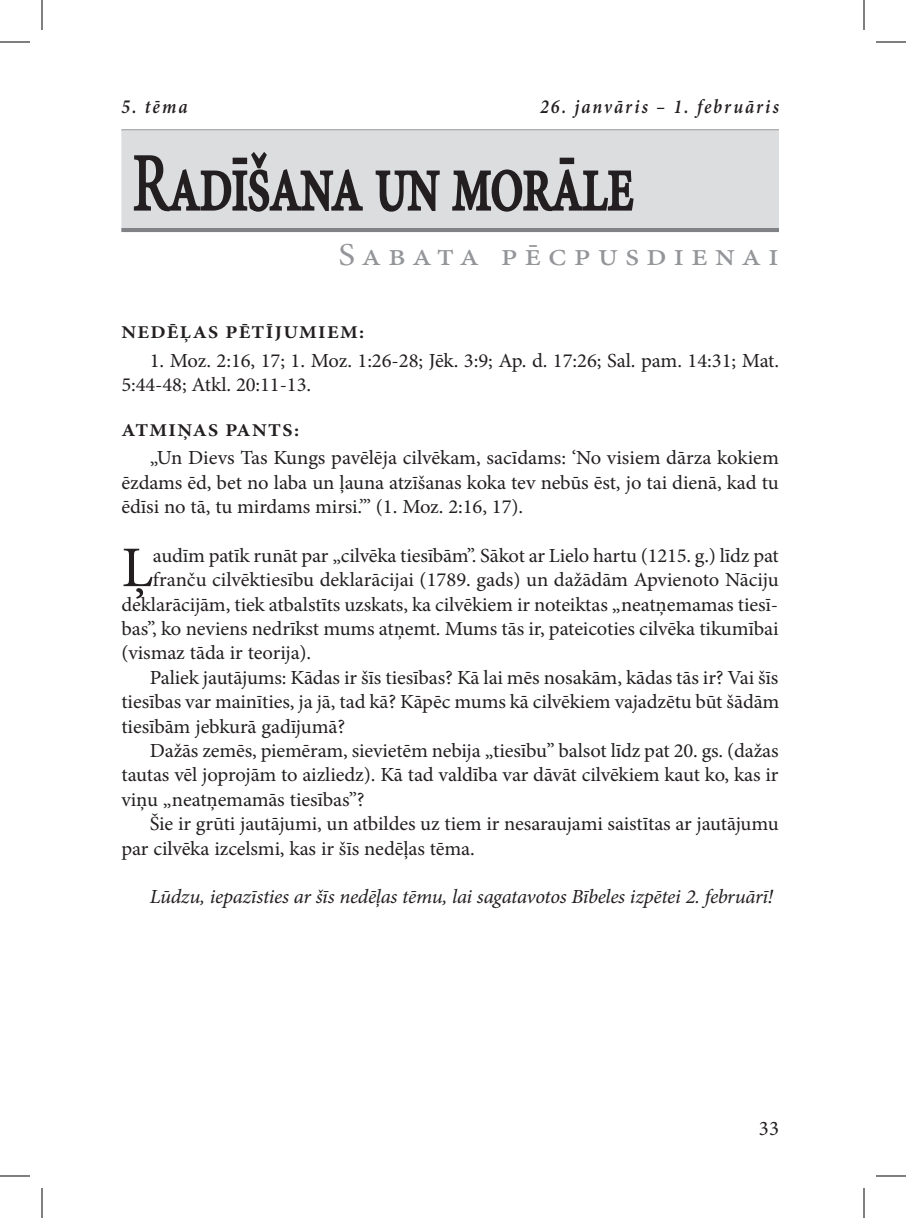
<style>
.page{position:relative;width:906px;height:1218px;background:#fff}
.page>*{position:absolute;margin:0;border:0;box-sizing:border-box;transform-origin:0 0}
.t1{font:82px "Minion Pro";letter-spacing:-.025em;color:#231f20;scale:.7 1}
.t2{font:57.6px "Minion Pro";color:#231f20}
.t3{font:32px "Minion Pro";letter-spacing:.195em;color:#939598;scale:1.1 1}
.t4{font:20.8px "Minion Pro";color:#231f20}
.t5{font:20px/24.4px "Minion Pro";letter-spacing:-.01em;color:#231f20}
.t6{font:italic 20px "Minion Pro";letter-spacing:-.015em;color:#231f20}
.t7{font:italic 600 20px "Minion Pro";letter-spacing:.11em;color:#231f20;scale:.9 1}
.t8{font:700 18px "Minion Pro";letter-spacing:.07em;color:#231f20;scale:1.11 1}
</style>
<div class="page">
<hr style="left:121px;top:129px;width:658px;height:2px;background:#939598">
<div style="left:121px;top:130px;width:658px;height:102px;background:#dcdddf"></div>
<hr style="left:121px;top:228px;width:658px;height:4px;background:#808285">
<svg style="left:133px;top:152px;width:230px;height:60px"></svg>
<svg style="left:375px;top:170px;width:65px;height:42px"></svg>
<svg style="left:452px;top:157px;width:182px;height:55px"></svg>
<hr style="left:0;top:42px;width:30px;height:1px;background:#000">
<hr style="left:876px;top:42px;width:30px;height:1px;background:#000">
<hr style="left:0;top:1176px;width:30px;height:1px;background:#000">
<hr style="left:876px;top:1176px;width:30px;height:1px;background:#000">
<hr style="left:42px;top:0;width:1px;height:30px;background:#000">
<hr style="left:42px;top:1188px;width:1px;height:30px;background:#000">
<hr style="left:864px;top:0;width:1px;height:30px;background:#000">
<hr style="left:864px;top:1188px;width:1px;height:30px;background:#000">
<p class="t7" style="left:121px;top:93px;width:75px">5. tēma</p>
<p class="t7" style="left:540px;top:93px;width:267px">26. janvāris – 1. februāris</p>
<h1 class="t1" style="left:133px;top:128px;width:718px">Radīšana un morāle</h1>
<h3 class="t3" style="left:338px;top:233px;width:402px">Sabata pēcpusdienai</h3>
<p class="t8" style="left:121px;top:320px;width:220px">NEDĒĻAS PĒTĪJUMIEM:</p>
<p class="t5" style="left:121px;top:348px;width:659px;text-indent:28px">1. Moz. 2:16, 17; 1. Moz. 1:26-28; Jēk. 3:9; Ap. d. 17:26; Sal. pam. 14:31; Mat.<br>5:44-48; Atkl. 20:11-13.</p>
<p class="t8" style="left:121px;top:417px;width:162px">ATMIŅAS PANTS:</p>
<p class="t5" style="left:121px;top:446px;width:659px;text-align:justify;text-indent:28px">„Un Dievs Tas Kungs pavēlēja cilvēkam, sacīdams: ‘No visiem dārza kokiem ēzdams ēd, bet no laba un ļauna atzīšanas koka tev nebūs ēst, jo tai dienā, kad tu ēdīsi no tā, tu mirdams mirsi.’” (1. Moz. 2:16, 17).</p>
<h2 class="t2" style="left:121px;top:529px;width:33px">Ļ</h2>
<p class="t5" style="left:153px;top:543px;width:627px">audīm patīk runāt par „cilvēka tiesībām”. Sākot ar Lielo hartu (1215. g.) līdz pat</p>
<p class="t5" style="left:153px;top:568px;width:627px">franču cilvēktiesību deklarācijai (1789. gads) un dažādām Apvienoto Nāciju</p>
<p class="t5" style="left:121px;top:592px;width:658px">deklarācijām, tiek atbalstīts uzskats, ka cilvēkiem ir noteiktas „neatņemamas tiesī-</p>
<p class="t5" style="left:121px;top:616px;width:659px">bas”, ko neviens nedrīkst mums atņemt. Mums tās ir, pateicoties cilvēka tikumībai</p>
<p class="t5" style="left:121px;top:641px;width:191px">(vismaz tāda ir teorija).</p>
<p class="t5" style="left:150px;top:665px;width:630px">Paliek jautājums: Kādas ir šīs tiesības? Kā lai mēs nosakām, kādas tās ir? Vai šīs</p>
<p class="t5" style="left:121px;top:690px;width:660px">tiesības var mainīties, ja jā, tad kā? Kāpēc mums kā cilvēkiem vajadzētu būt šādām</p>
<p class="t5" style="left:121px;top:714px;width:225px">tiesībām jebkurā gadījumā?</p>
<p class="t5" style="left:150px;top:738px;width:630px">Dažās zemēs, piemēram, sievietēm nebija „tiesību” balsot līdz pat 20. gs. (dažas</p>
<p class="t5" style="left:121px;top:763px;width:659px">tautas vēl joprojām to aizliedz). Kā tad valdība var dāvāt cilvēkiem kaut ko, kas ir</p>
<p class="t5" style="left:121px;top:787px;width:245px">viņu „neatņemamās tiesības”?</p>
<p class="t5" style="left:150px;top:812px;width:631px">Šie ir grūti jautājumi, un atbildes uz tiem ir nesaraujami saistītas ar jautājumu</p>
<p class="t5" style="left:121px;top:836px;width:355px">par cilvēka izcelsmi, kas ir šīs nedēļas tēma.</p>
<p class="t6" style="left:150px;top:883px;width:625px">Lūdzu, iepazīsties ar šīs nedēļas tēmu, lai sagatavotos Bībeles izpētei 2. februārī!</p>
<p class="t4" style="left:759px;top:1115px;width:22px">33</p>
</div>
